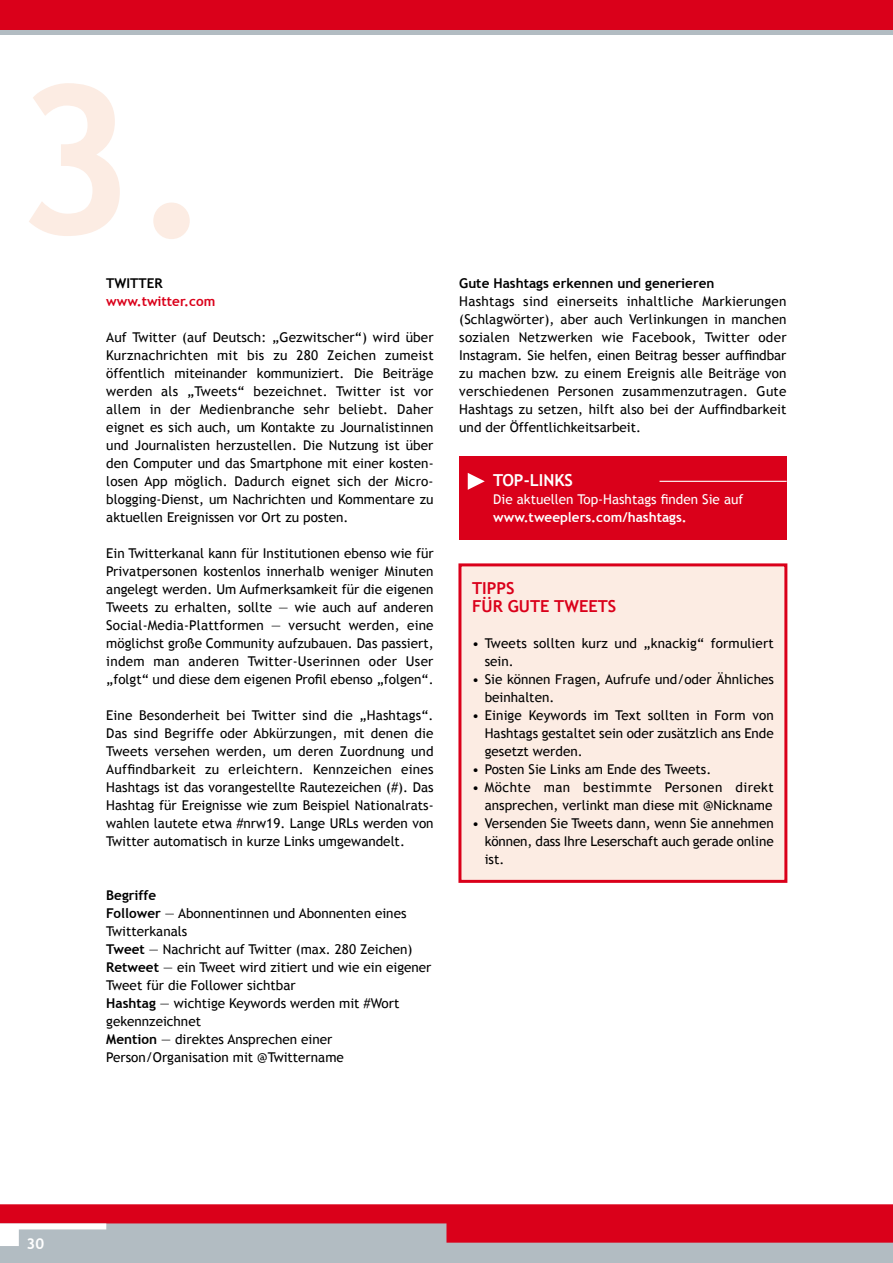
<style>
.page{position:relative;width:893px;height:1263px;background:#fff}
.page>*{position:absolute;margin:0;border:0;box-sizing:border-box;transform-origin:0 0}
.t1{font:700 207.15px "Trebuchet MS";color:#fcece3}
.t2{font:700 16.5px/18px "Trebuchet MS";color:#da001a}
.t3{font:700 16.5px "Trebuchet MS";color:#fff}
.t4{font:700 15px "Trebuchet MS";color:#fff}
.t5{font:13.5px/18px "Trebuchet MS";color:#000;text-align:justify}
.t6{font:700 13.5px "Trebuchet MS";color:#000}
.t7{font:13.5px "Trebuchet MS";color:#fff}
.t8{font:700 13.5px "Trebuchet MS";color:#fff}
.t9{font:700 13.5px "Trebuchet MS";color:#da001a}
.s1{font-weight:700}
</style>
<div class="page">
<div style="left:458px;top:563px;width:329px;height:320px;background:#fcece3;border:3px solid #da001a"></div>
<div style="left:459px;top:456px;width:328px;height:84px;background:#da001a"></div>
<svg style="left:468px;top:473px;width:17px;height:17px"></svg>
<hr style="left:659px;top:481px;width:128px;height:1px;background:#fff">
<div style="left:0;top:1220px;width:893px;height:43px;background:#b2bcc2"></div>
<div style="left:0;top:0;width:893px;height:30px;background:#da001a"></div>
<div style="left:0;top:30px;width:893px;height:5px;background:#b2bcc2"></div>
<svg style="left:0;top:1204px;width:893px;height:42px"></svg>
<h1 class="t1" style="left:14px;top:31px;width:199px">3.</h1>
<p class="t6" style="left:106px;top:275px;width:58px">TWITTER</p>
<p class="t9" style="left:106px;top:293px;width:111px">www.twitter.com</p>
<p class="t5" style="left:106px;top:328px;width:329px">Auf Twitter (auf Deutsch: „Gezwitscher“) wird über Kurznachrichten mit bis zu 280 Zeichen zumeist öffentlich miteinander kommuniziert. Die Beiträge werden als „Tweets“ bezeichnet. Twitter ist vor allem in der Medienbranche sehr beliebt. Daher eignet es sich auch, um Kontakte zu Journalistinnen und Journalisten herzustellen. Die Nutzung ist über den Computer und das Smartphone mit einer kosten&shy;losen App möglich. Dadurch eignet sich der Micro&shy;blogging-Dienst, um Nachrichten und Kommentare zu aktuellen Ereignissen vor Ort zu posten.</p>
<p class="t5" style="left:106px;top:544px;width:329px">Ein Twitterkanal kann für Institutionen ebenso wie für Privatpersonen kostenlos innerhalb weniger Minuten angelegt werden. Um Aufmerksamkeit für die eigenen Tweets zu erhalten, sollte — wie auch auf anderen Social-Media-Plattformen — versucht werden, eine möglichst große Community aufzubauen. Das passiert, indem man anderen Twitter-Userinnen oder User „folgt“ und diese dem eigenen Profil ebenso „folgen“.</p>
<p class="t5" style="left:106px;top:706px;width:329px">Eine Besonderheit bei Twitter sind die „Hashtags“.<br>Das sind Begriffe oder Abkürzungen, mit denen die Tweets versehen werden, um deren Zuordnung und Auffindbarkeit zu erleichtern. Kennzeichen eines Hashtags ist das vorangestellte Rautezeichen (#). Das Hashtag für Ereignisse wie zum Beispiel Nationalrats&shy;wahlen lautete etwa #nrw19. Lange URLs werden von Twitter automatisch in kurze Links umgewandelt.</p>
<p class="t5" style="left:106px;top:886px;width:327px;text-align:left"><span class="s1">Begriffe<br>Follower</span> — Abonnentinnen und Abonnenten eines Twitterkanals<br><span class="s1">Tweet</span> — Nachricht auf Twitter (max. 280 Zeichen)<br><span class="s1">Retweet</span> — ein Tweet wird zitiert und wie ein eigener Tweet für die Follower sichtbar<br><span class="s1">Hashtag</span> — wichtige Keywords werden mit #Wort gekennzeichnet<br><span class="s1">Mention</span> — direktes Ansprechen einer Person/Organisation mit @Twittername</p>
<p class="t6" style="left:459px;top:275px;width:257px">Gute Hashtags erkennen und generieren</p>
<p class="t5" style="left:459px;top:292px;width:329px">Hashtags sind einerseits inhaltliche Markierungen (Schlagwörter), aber auch Verlinkungen in manchen sozialen Netzwerken wie Facebook, Twitter oder Instagram. Sie helfen, einen Beitrag besser auffindbar zu machen bzw. zu einem Ereignis alle Beiträge von verschiedenen Personen zusammenzutragen. Gute Hashtags zu setzen, hilft also bei der Auffindbarkeit und der Öffentlichkeitsarbeit.</p>
<p class="t3" style="left:493px;top:470px;width:81px">TOP-LINKS</p>
<p class="t7" style="left:493px;top:491px;width:252px">Die aktuellen Top-Hashtags finden Sie auf</p>
<p class="t8" style="left:493px;top:509px;width:195px">www.tweeplers.com/hashtags.</p>
<p class="t2" style="left:472px;top:579px;width:146px">TIPPS<br>FÜR GUTE TWEETS</p>
<p class="t5" style="left:485px;top:634px;width:291px;text-indent:-13px">• Tweets sollten kurz und „knackig“ formuliert sein.</p>
<p class="t5" style="left:485px;top:670px;width:291px;text-indent:-13px">• Sie können Fragen, Aufrufe und/oder Ähnliches beinhalten.</p>
<p class="t5" style="left:485px;top:706px;width:291px;text-indent:-13px">• Einige Keywords im Text sollten in Form von Hashtags gestaltet sein oder zusätzlich ans Ende gesetzt werden.</p>
<p class="t5" style="left:472px;top:760px;width:241px">• Posten Sie Links am Ende des Tweets.</p>
<p class="t5" style="left:472px;top:778px;width:303px;text-align:right">• Möchte man bestimmte Personen direkt ansprechen, verlinkt man diese mit @Nickname</p>
<p class="t5" style="left:485px;top:814px;width:291px;text-indent:-13px">• Versenden Sie Tweets dann, wenn Sie annehmen können, dass Ihre Leserschaft auch gerade online ist.</p>
<p class="t4" style="left:27px;top:1234px;width:19px">30</p>
</div>
